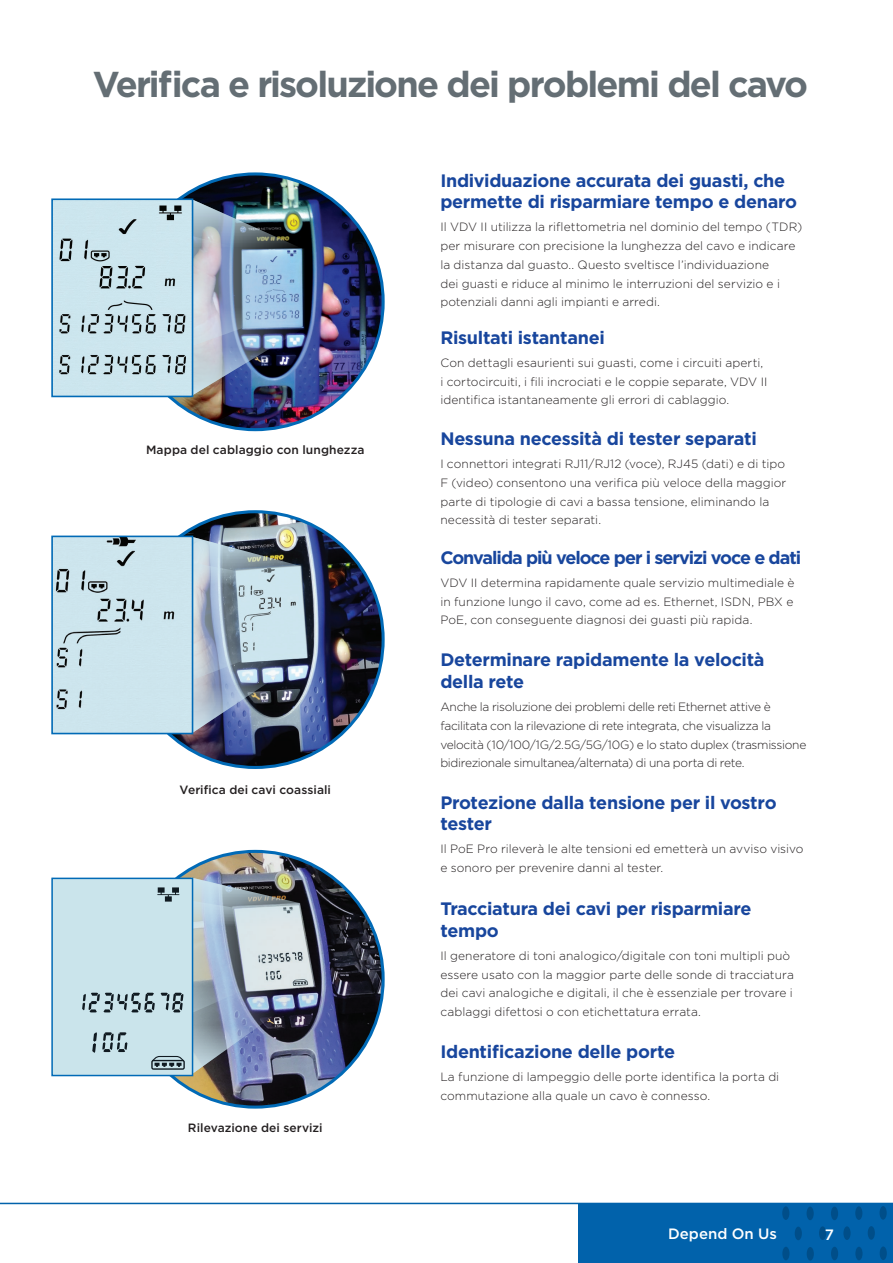
<style>
.page{position:relative;width:893px;height:1263px;background:#fff}
.page>*{position:absolute;margin:0;border:0;box-sizing:border-box;transform-origin:0 0}
.t1{font:700 36px "Gotham";letter-spacing:-.05em;color:#646e74}
.Titles{font:700 18px/21.6px "Gotham";letter-spacing:-.02em;color:#18469d}
.Titles-2{font:700 18px "Gotham";letter-spacing:-.06em;color:#18469d}
.t2{font:500 15px "Gotham";color:#fff}
.t3{font:300 12px/18.8px "Gotham";color:#231f20}
.t4{font:300 12px/18.8px "Gotham";letter-spacing:-.025em;color:#231f20}
.t5{font:500 12px "Gotham";letter-spacing:.005em;color:#231f20}
</style>
<div class="page">
<div style="left:578px;top:1203px;width:315px;height:60px;background:#0162ab"></div>
<div style="left:782px;top:1247px;width:7px;height:13px;background:#004e89;border-radius:50%"></div>
<div style="left:782px;top:1206px;width:7px;height:14px;background:#004e89;border-radius:50%"></div>
<div style="left:795px;top:1226px;width:7px;height:14px;background:#004e89;border-radius:50%"></div>
<div style="left:807px;top:1247px;width:7px;height:13px;background:#004e89;border-radius:50%"></div>
<div style="left:819px;top:1226px;width:7px;height:14px;background:#004e89;border-radius:50%"></div>
<div style="left:831px;top:1247px;width:7px;height:13px;background:#004e89;border-radius:50%"></div>
<div style="left:843px;top:1226px;width:8px;height:14px;background:#004e89;border-radius:50%"></div>
<div style="left:855px;top:1247px;width:7px;height:13px;background:#004e89;border-radius:50%"></div>
<div style="left:807px;top:1206px;width:7px;height:14px;background:#004e89;border-radius:50%"></div>
<div style="left:831px;top:1206px;width:7px;height:14px;background:#004e89;border-radius:50%"></div>
<div style="left:855px;top:1206px;width:7px;height:14px;background:#004e89;border-radius:50%"></div>
<div style="left:868px;top:1226px;width:7px;height:14px;background:#004e89;border-radius:50%"></div>
<div style="left:880px;top:1246px;width:7px;height:14px;background:#004e89;border-radius:50%"></div>
<div style="left:879px;top:1206px;width:8px;height:14px;background:#004e89;border-radius:50%"></div>
<hr style="left:0;top:1203px;width:893px;height:1px;background:#0162ab">
<img style="left:127px;top:512px;width:256px;height:255px;border-radius:128px">
<img style="left:193px;top:537px;width:114px;height:196px">
<img style="left:54px;top:539px;width:136px;height:192px">
<div style="left:51px;top:536px;width:142px;height:198px;border:2px solid #016ab6"></div>
<img style="left:127px;top:174px;width:256px;height:256px;border-radius:128px">
<img style="left:193px;top:199px;width:111px;height:197px">
<img style="left:54px;top:201px;width:136px;height:193px">
<div style="left:51px;top:198px;width:142px;height:199px;border:2px solid #016ab6"></div>
<img style="left:127px;top:851px;width:256px;height:256px;border-radius:128px">
<svg style="left:52px;top:877px;width:262px;height:197px;background:#a8bcc8"></svg>
<p class="t1" style="left:93px;top:60px;width:717px">Verifica e risoluzione dei problemi del cavo</p>
<p class="t5" style="left:146px;top:442px;width:220px">Mappa del cablaggio con lunghezza</p>
<p class="t5" style="left:179px;top:782px;width:153px">Verifica dei cavi coassiali</p>
<p class="t5" style="left:188px;top:1119px;width:136px">Rilevazione dei servizi</p>
<p class="Titles" style="left:440px;top:170px;width:358px">Individuazione accurata dei guasti, che permette di risparmiare tempo e denaro</p>
<p class="t3" style="left:440px;top:217px;width:363px">Il VDV II utilizza la riflettometria nel dominio del tempo (TDR) per misurare con precisione la lunghezza del cavo e indicare la distanza dal guasto.. Questo sveltisce l’individuazione<br>dei guasti e riduce al minimo le interruzioni del servizio e i potenziali danni agli impianti e arredi.</p>
<p class="Titles" style="left:440px;top:327px;width:166px">Risultati istantanei</p>
<p class="t3" style="left:440px;top:353px;width:329px">Con dettagli esaurienti sui guasti, come i circuiti aperti, i cortocircuiti, i fili incrociati e le coppie separate, VDV II identifica istantaneamente gli errori di cablaggio.</p>
<p class="Titles" style="left:440px;top:428px;width:318px">Nessuna necessità di tester separati</p>
<p class="t3" style="left:440px;top:454px;width:348px">I connettori integrati RJ11/RJ12 (voce), RJ45 (dati) e di tipo F (video) consentono una verifica più veloce della maggior parte di tipologie di cavi a bassa tensione, eliminando la necessità di tester separati.</p>
<p class="Titles-2" style="left:440px;top:546px;width:362px">Convalida più veloce per i servizi voce e dati</p>
<p class="t3" style="left:440px;top:573px;width:356px;text-align:justify">VDV II determina rapidamente quale servizio multimediale è in funzione lungo il cavo, come ad es. Ethernet, ISDN, PBX e PoE, con conseguente diagnosi dei guasti più rapida.</p>
<p class="Titles" style="left:440px;top:649px;width:326px">Determinare rapidamente la velocità della rete</p>
<p class="t4" style="left:440px;top:697px;width:367px">Anche la risoluzione dei problemi delle reti Ethernet attive è facilitata con la rilevazione di rete integrata, che visualizza la velocità (10/100/1G/2.5G/5G/10G) e lo stato duplex (trasmissione bidirezionale simultanea/alternata) di una porta di rete.</p>
<p class="Titles" style="left:440px;top:791px;width:338px">Protezione dalla tensione per il vostro tester</p>
<p class="t3" style="left:440px;top:839px;width:365px">Il PoE Pro rileverà le alte tensioni ed emetterà un avviso visivo e sonoro per prevenire danni al tester.</p>
<p class="Titles" style="left:440px;top:898px;width:313px">Tracciatura dei cavi per risparmiare tempo</p>
<p class="t3" style="left:440px;top:946px;width:355px">Il generatore di toni analogico/digitale con toni multipli può essere usato con la maggior parte delle sonde di tracciatura dei cavi analogiche e digitali, il che è essenziale per trovare i cablaggi difettosi o con etichettatura errata.</p>
<p class="Titles" style="left:440px;top:1041px;width:236px">Identificazione delle porte</p>
<p class="t3" style="left:440px;top:1067px;width:340px">La funzione di lampeggio delle porte identifica la porta di commutazione alla quale un cavo è connesso.</p>
<p class="t2" style="left:668px;top:1223px;width:110px">Depend On Us</p>
<p class="t2" style="left:825px;top:1225px;width:11px">7</p>
</div>
